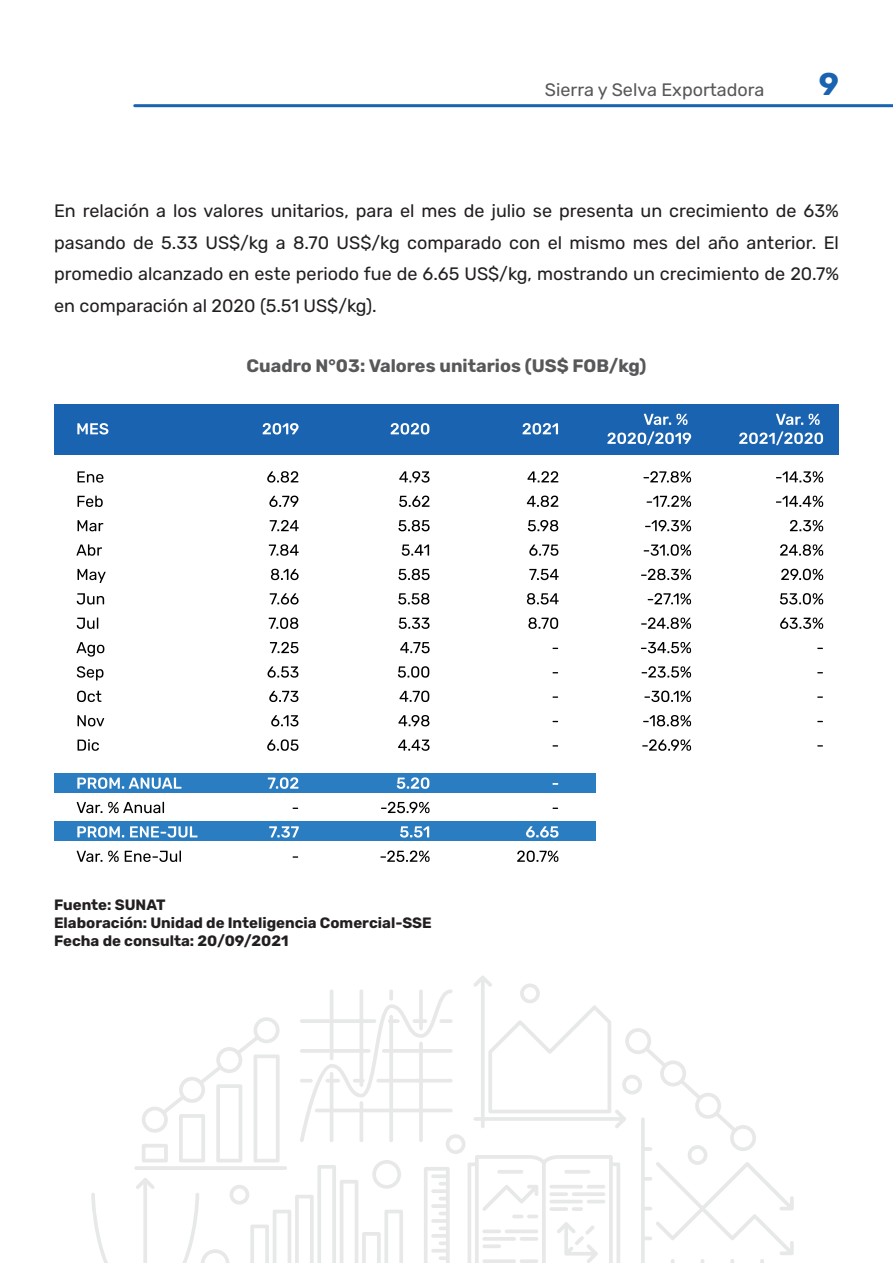
<style>
.page{position:relative;width:893px;height:1263px;background:#fff}
.page>*{position:absolute;margin:0;border:0;box-sizing:border-box;transform-origin:0 0}
.t1{font:700 31.5px "Rubik";color:#1a63b0}
.t2{font:18px/31.5px "Rubik";color:#231f20;text-align:justify}
.t3{font:700 18px "Rubik";color:#57585a}
.t4{font:18px "Rubik";color:#57585a}
.t5{font:700 15px/18px "Rubik";color:#231f20}
</style>
<div class="page">
<hr style="left:135px;top:104px;width:758px;height:3px;background:#1a63b0">
<svg style="left:91px;top:976px;width:703px;height:287px"></svg>
<div style="left:54px;top:405px;width:785px;height:50px;background:#1a63b0"></div>
<div style="left:54px;top:773px;width:541px;height:20px;background:#2a7dc1"></div>
<div style="left:54px;top:821px;width:541px;height:20px;background:#2a7dc1"></div>
<svg style="left:78px;top:471px;width:25px;height:12px"></svg>
<svg style="left:78px;top:496px;width:25px;height:11px"></svg>
<svg style="left:78px;top:520px;width:25px;height:11px"></svg>
<svg style="left:76px;top:544px;width:26px;height:12px"></svg>
<svg style="left:78px;top:569px;width:28px;height:14px"></svg>
<svg style="left:77px;top:593px;width:27px;height:11px"></svg>
<svg style="left:77px;top:617px;width:21px;height:12px"></svg>
<svg style="left:76px;top:642px;width:28px;height:15px"></svg>
<svg style="left:77px;top:666px;width:26px;height:14px"></svg>
<svg style="left:77px;top:691px;width:24px;height:11px"></svg>
<svg style="left:78px;top:715px;width:26px;height:11px"></svg>
<svg style="left:78px;top:739px;width:21px;height:12px"></svg>
<svg style="left:77px;top:777px;width:104px;height:12px"></svg>
<svg style="left:77px;top:802px;width:25px;height:11px"></svg>
<svg style="left:108px;top:802px;width:56px;height:11px"></svg>
<svg style="left:77px;top:826px;width:47px;height:11px"></svg>
<svg style="left:130px;top:826px;width:67px;height:11px"></svg>
<svg style="left:77px;top:851px;width:25px;height:11px"></svg>
<svg style="left:108px;top:851px;width:11px;height:11px"></svg>
<svg style="left:125px;top:850px;width:56px;height:12px"></svg>
<svg style="left:267px;top:471px;width:31px;height:12px"></svg>
<svg style="left:269px;top:496px;width:29px;height:11px"></svg>
<svg style="left:270px;top:520px;width:29px;height:11px"></svg>
<svg style="left:269px;top:544px;width:30px;height:12px"></svg>
<svg style="left:271px;top:569px;width:28px;height:11px"></svg>
<svg style="left:270px;top:593px;width:29px;height:11px"></svg>
<svg style="left:269px;top:617px;width:29px;height:12px"></svg>
<svg style="left:270px;top:642px;width:28px;height:11px"></svg>
<svg style="left:267px;top:666px;width:31px;height:12px"></svg>
<svg style="left:269px;top:691px;width:29px;height:11px"></svg>
<svg style="left:271px;top:715px;width:27px;height:11px"></svg>
<svg style="left:267px;top:739px;width:31px;height:12px"></svg>
<svg style="left:268px;top:777px;width:30px;height:12px"></svg>
<svg style="left:269px;top:826px;width:30px;height:11px"></svg>
<svg style="left:399px;top:471px;width:31px;height:12px"></svg>
<svg style="left:399px;top:496px;width:30px;height:11px"></svg>
<svg style="left:398px;top:520px;width:32px;height:11px"></svg>
<svg style="left:402px;top:544px;width:27px;height:12px"></svg>
<svg style="left:398px;top:569px;width:32px;height:11px"></svg>
<svg style="left:398px;top:593px;width:31px;height:11px"></svg>
<svg style="left:399px;top:618px;width:31px;height:11px"></svg>
<svg style="left:400px;top:642px;width:30px;height:11px"></svg>
<svg style="left:398px;top:666px;width:31px;height:12px"></svg>
<svg style="left:399px;top:691px;width:30px;height:11px"></svg>
<svg style="left:398px;top:715px;width:31px;height:11px"></svg>
<svg style="left:398px;top:739px;width:32px;height:12px"></svg>
<svg style="left:397px;top:777px;width:32px;height:12px"></svg>
<svg style="left:381px;top:802px;width:49px;height:11px"></svg>
<svg style="left:400px;top:826px;width:29px;height:11px"></svg>
<svg style="left:380px;top:850px;width:50px;height:12px"></svg>
<svg style="left:527px;top:471px;width:31px;height:11px"></svg>
<svg style="left:527px;top:496px;width:31px;height:11px"></svg>
<svg style="left:528px;top:520px;width:30px;height:11px"></svg>
<svg style="left:529px;top:544px;width:29px;height:12px"></svg>
<svg style="left:529px;top:569px;width:30px;height:11px"></svg>
<svg style="left:527px;top:593px;width:32px;height:11px"></svg>
<svg style="left:528px;top:617px;width:30px;height:12px"></svg>
<svg style="left:526px;top:826px;width:32px;height:11px"></svg>
<svg style="left:517px;top:850px;width:41px;height:12px"></svg>
<svg style="left:643px;top:471px;width:48px;height:12px"></svg>
<svg style="left:647px;top:496px;width:44px;height:11px"></svg>
<svg style="left:645px;top:520px;width:46px;height:11px"></svg>
<svg style="left:644px;top:544px;width:47px;height:12px"></svg>
<svg style="left:641px;top:569px;width:50px;height:11px"></svg>
<svg style="left:648px;top:593px;width:43px;height:11px"></svg>
<svg style="left:641px;top:617px;width:50px;height:12px"></svg>
<svg style="left:641px;top:642px;width:50px;height:11px"></svg>
<svg style="left:642px;top:666px;width:49px;height:12px"></svg>
<svg style="left:644px;top:691px;width:47px;height:11px"></svg>
<svg style="left:643px;top:715px;width:48px;height:11px"></svg>
<svg style="left:642px;top:739px;width:49px;height:12px"></svg>
<svg style="left:776px;top:471px;width:47px;height:12px"></svg>
<svg style="left:776px;top:496px;width:47px;height:11px"></svg>
<svg style="left:790px;top:520px;width:33px;height:11px"></svg>
<svg style="left:780px;top:544px;width:43px;height:12px"></svg>
<svg style="left:781px;top:569px;width:42px;height:11px"></svg>
<svg style="left:780px;top:593px;width:43px;height:11px"></svg>
<svg style="left:780px;top:618px;width:43px;height:11px"></svg>
<svg style="left:817px;top:696px;width:6px;height:2px"></svg>
<svg style="left:77px;top:423px;width:31px;height:11px"></svg>
<svg style="left:263px;top:423px;width:36px;height:11px"></svg>
<svg style="left:391px;top:423px;width:38px;height:11px"></svg>
<svg style="left:523px;top:423px;width:35px;height:11px"></svg>
<svg style="left:644px;top:414px;width:43px;height:11px"></svg>
<svg style="left:607px;top:431px;width:84px;height:14px"></svg>
<svg style="left:776px;top:414px;width:27px;height:11px"></svg>
<svg style="left:809px;top:414px;width:11px;height:11px"></svg>
<svg style="left:739px;top:431px;width:84px;height:14px"></svg>
<p class="t4" style="left:545px;top:79px;width:221px">Sierra y Selva Exportadora</p>
<h1 class="t1" style="left:819px;top:67px;width:22px">9</h1>
<p class="t2" style="left:54px;top:196px;width:786px">En relación a los valores unitarios, para el mes de julio se presenta un crecimiento de 63% pasando de 5.33 US$/kg a 8.70 US$/kg comparado con el mismo mes del año anterior. El promedio alcanzado en este periodo fue de 6.65 US$/kg, mostrando un crecimiento de 20.7% en comparación al 2020 (5.51 US$/kg).</p>
<p class="t3" style="left:247px;top:356px;width:401px">Cuadro N°03: Valores unitarios (US$ FOB/kg)</p>
<p class="t5" style="left:54px;top:897px;width:379px">Fuente: SUNAT<br>Elaboración: Unidad de Inteligencia Comercial-SSE<br>Fecha de consulta: 20/09/2021</p>
</div>
